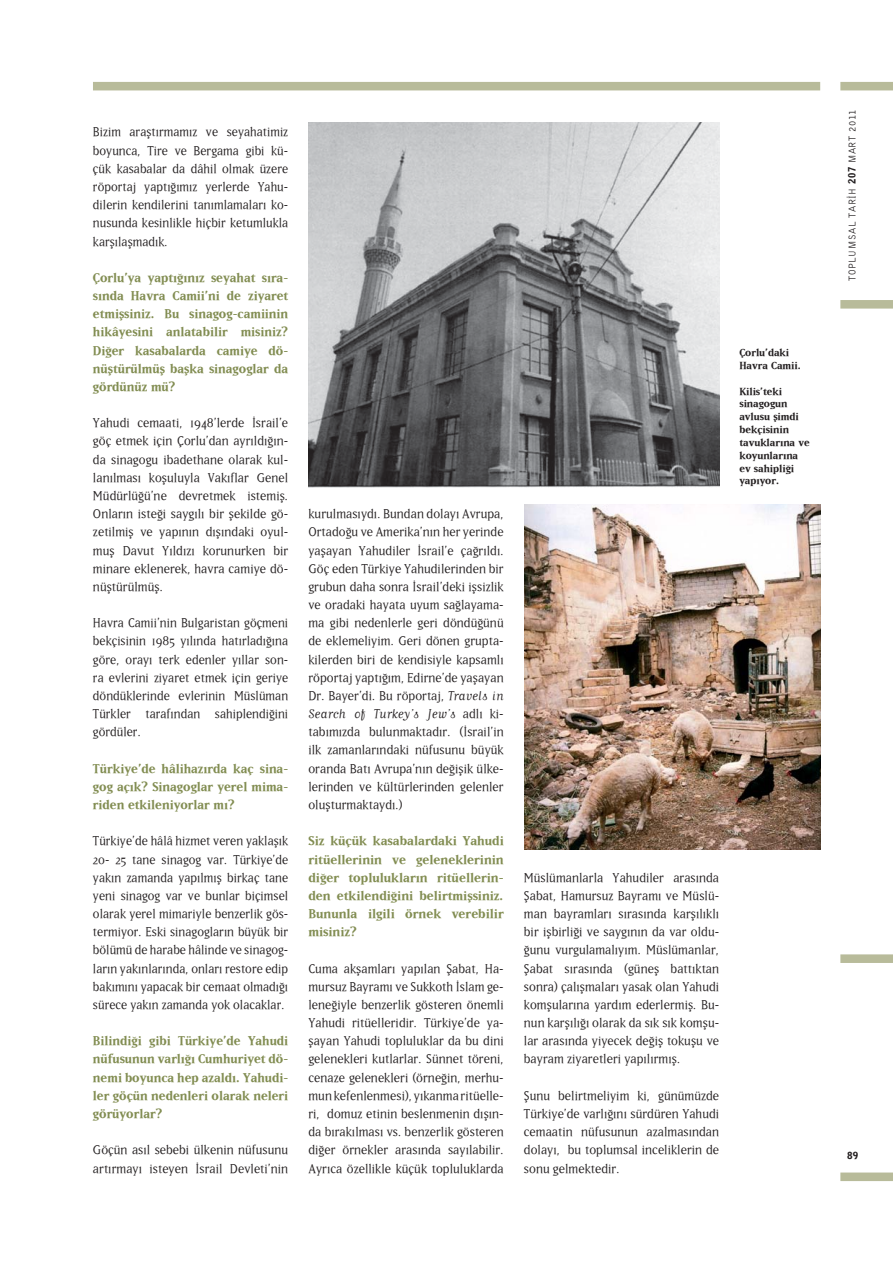
<style>
.page{position:relative;width:893px;height:1263px;background:#fff}
.page>*{position:absolute;margin:0;border:0;box-sizing:border-box;transform-origin:0 0}
.t1{font:15px/18.1px "Matrix TT Book";color:#231f20;text-align:justify}
.t2{font:15px/18.1px "Matrix TT Bold";color:#828d52;text-align:justify}
.t3{font:15px "Matrix TT Script";color:#231f20}
.t4{font:12.15px/12.8px "Matrix TT Bold";color:#231f20}
.t5{font:10.05px "Bell Gothic Roman";letter-spacing:.05em;color:#231f20;scale:.95 1}
.t6{font:900 10.05px "Bell Gothic";color:#231f20}
.s1{font-family:"Matrix TT Script"}
.s2{font-family:"Matrix TT Book"}
.s3{font-family:"Bell Gothic";font-weight:900}
</style>
<div class="page">
<div style="left:840px;top:82px;width:53px;height:8px;background:#b8bb9a"></div>
<div style="left:840px;top:300px;width:53px;height:9px;background:#b8bb9a"></div>
<div style="left:840px;top:954px;width:53px;height:9px;background:#b8bb9a"></div>
<div style="left:840px;top:1173px;width:53px;height:8px;background:#b8bb9a"></div>
<div style="left:93px;top:82px;width:727px;height:8px;background:#b8bb9a"></div>
<img style="left:308px;top:123px;width:411px;height:364px">
<img style="left:524px;top:504px;width:296px;height:346px">
<p class="t1" style="left:93px;top:124px;width:197px">Bizim araştırmamız ve seyahatimiz boyunca, Tire ve Bergama gibi kü&shy;çük kasabalar da dâhil olmak üzere röportaj yaptığımız yerlerde Yahu&shy;dilerin kendilerini tanımlamaları ko&shy;nusunda kesinlikle hiçbir ketumlukla karşılaşmadık.</p>
<p class="t2" style="left:93px;top:269px;width:197px">Çorlu’ya yaptığınız seyahat sıra&shy;sında Havra Camii’ni de ziyaret etmişsiniz. Bu sinagog-camiinin hikâyesini anlatabilir misiniz?<br>Diğer kasabalarda camiye dö&shy;nüştürülmüş başka sinagoglar da gördünüz mü?</p>
<p class="t1" style="left:93px;top:415px;width:197px">Yahudi cemaati, 1948’lerde İsrail’e göç etmek için Çorlu’dan ayrıldığın&shy;da sinagogu ibadethane olarak kul&shy;lanılması koşuluyla Vakıflar Genel Müdürlüğü’ne devretmek istemiş.<br>Onların isteği saygılı bir şekilde gö&shy;zetilmiş ve yapının dışındaki oyul&shy;muş Davut Yıldızı korunurken bir minare eklenerek, havra camiye dö&shy;nüştürülmüş.</p>
<p class="t1" style="left:93px;top:615px;width:197px">Havra Camii’nin Bulgaristan göçmeni bekçisinin 1985 yılında hatırladığına göre, orayı terk edenler yıllar son&shy;ra evlerini ziyaret etmek için geriye döndüklerinde evlerinin Müslüman Türkler tarafından sahiplendiğini gördüler.</p>
<p class="t2" style="left:93px;top:760px;width:197px">Türkiye’de hâlihazırda kaç sina&shy;gog açık? Sinagoglar yerel mima&shy;riden etkileniyorlar mı?</p>
<p class="t1" style="left:93px;top:833px;width:197px">Türkiye’de hâlâ hizmet veren yaklaşık 20- 25 tane sinagog var. Türkiye’de yakın zamanda yapılmış birkaç tane yeni sinagog var ve bunlar biçimsel olarak yerel mimariyle benzerlik gös&shy;termiyor. Eski sinagogların büyük bir bölümü de harabe hâlinde ve sinagog&shy;ların yakınlarında, onları restore edip bakımını yapacak bir cemaat olmadığı sürece yakın zamanda yok olacaklar.</p>
<p class="t2" style="left:93px;top:1033px;width:197px">Bilindiği gibi Türkiye’de Yahudi nüfusunun varlığı Cumhuriyet dö&shy;nemi boyunca hep azaldı. Yahudi&shy;ler göçün nedenleri olarak neleri görüyorlar?</p>
<p class="t1" style="left:93px;top:1142px;width:197px">Göçün asıl sebebi ülkenin nüfusunu artırmayı isteyen İsrail Devleti’nin</p>
<p class="t1" style="left:308px;top:506px;width:197px">kurulmasıydı. Bundan dolayı Avrupa, Ortadoğu ve Amerika’nın her yerinde yaşayan Yahudiler İsrail’e çağrıldı.<br>Göç eden Türkiye Yahudilerinden bir grubun daha sonra İsrail’deki işsizlik ve oradaki hayata uyum sağlayama&shy;ma gibi nedenlerle geri döndüğünü de eklemeliyim. Geri dönen grupta&shy;kilerden biri de kendisiyle kapsamlı röportaj yaptığım, Edirne’de yaşayan Dr. Bayer’di. Bu röportaj, <span class="s1">Travels in</span></p>
<p class="t3" style="left:308px;top:707px;width:197px">Search of Turkey’s Jew’s <span class="s2">adlı ki-</span></p>
<p class="t1" style="left:308px;top:724px;width:197px">tabımızda bulunmaktadır. (İsrail’in ilk zamanlarındaki nüfusunu büyük oranda Batı Avrupa’nın değişik ülke&shy;lerinden ve kültürlerinden gelenler oluşturmaktaydı.)</p>
<p class="t2" style="left:308px;top:833px;width:197px">Siz küçük kasabalardaki Yahudi ritüellerinin ve geleneklerinin diğer toplulukların ritüellerin&shy;den etkilendiğini belirtmişsiniz.<br>Bununla ilgili örnek verebilir misiniz?</p>
<p class="t1" style="left:308px;top:960px;width:197px">Cuma akşamları yapılan Şabat, Ha&shy;mursuz Bayramı ve Sukkoth İslam ge&shy;leneğiyle benzerlik gösteren önemli Yahudi ritüelleridir. Türkiye’de ya&shy;şayan Yahudi topluluklar da bu dini gelenekleri kutlarlar. Sünnet töreni, cenaze gelenekleri (örneğin, merhu&shy;mun kefenlenmesi), yıkanma ritüelle&shy;ri, domuz etinin beslenmenin dışın&shy;da bırakılması vs. benzerlik gösteren diğer örnekler arasında sayılabilir.<br>Ayrıca özellikle küçük topluluklarda</p>
<p class="t1" style="left:524px;top:869px;width:197px">Müslümanlarla Yahudiler arasında Şabat, Hamursuz Bayramı ve Müslü&shy;man bayramları sırasında karşılıklı bir işbirliği ve saygının da var oldu&shy;ğunu vurgulamalıyım. Müslümanlar, Şabat sırasında (güneş battıktan sonra) çalışmaları yasak olan Yahudi komşularına yardım ederlermiş. Bu&shy;nun karşılığı olarak da sık sık komşu&shy;lar arasında yiyecek değiş tokuşu ve bayram ziyaretleri yapılırmış.</p>
<p class="t1" style="left:524px;top:1087px;width:197px">Şunu belirtmeliyim ki, günümüzde Türkiye’de varlığını sürdüren Yahudi cemaatin nüfusunun azalmasından dolayı, bu toplumsal inceliklerin de sonu gelmektedir.</p>
<p class="t4" style="left:739px;top:347px;width:63px">Çorlu’daki<br>Havra Camii.</p>
<p class="t4" style="left:739px;top:386px;width:72px">Kilis’teki sinagogun avlusu şimdi bekçisinin tavuklarına ve koyunlarına ev sahipliği yapıyor.</p>
<p class="t5" style="left:846px;top:281px;width:182px;rotate:-90deg">TOPLUMSAL TAR‹H <span class="s3">207</span> MART 2011</p>
<p class="t6" style="left:847px;top:1149px;width:13px">89</p>
</div>
